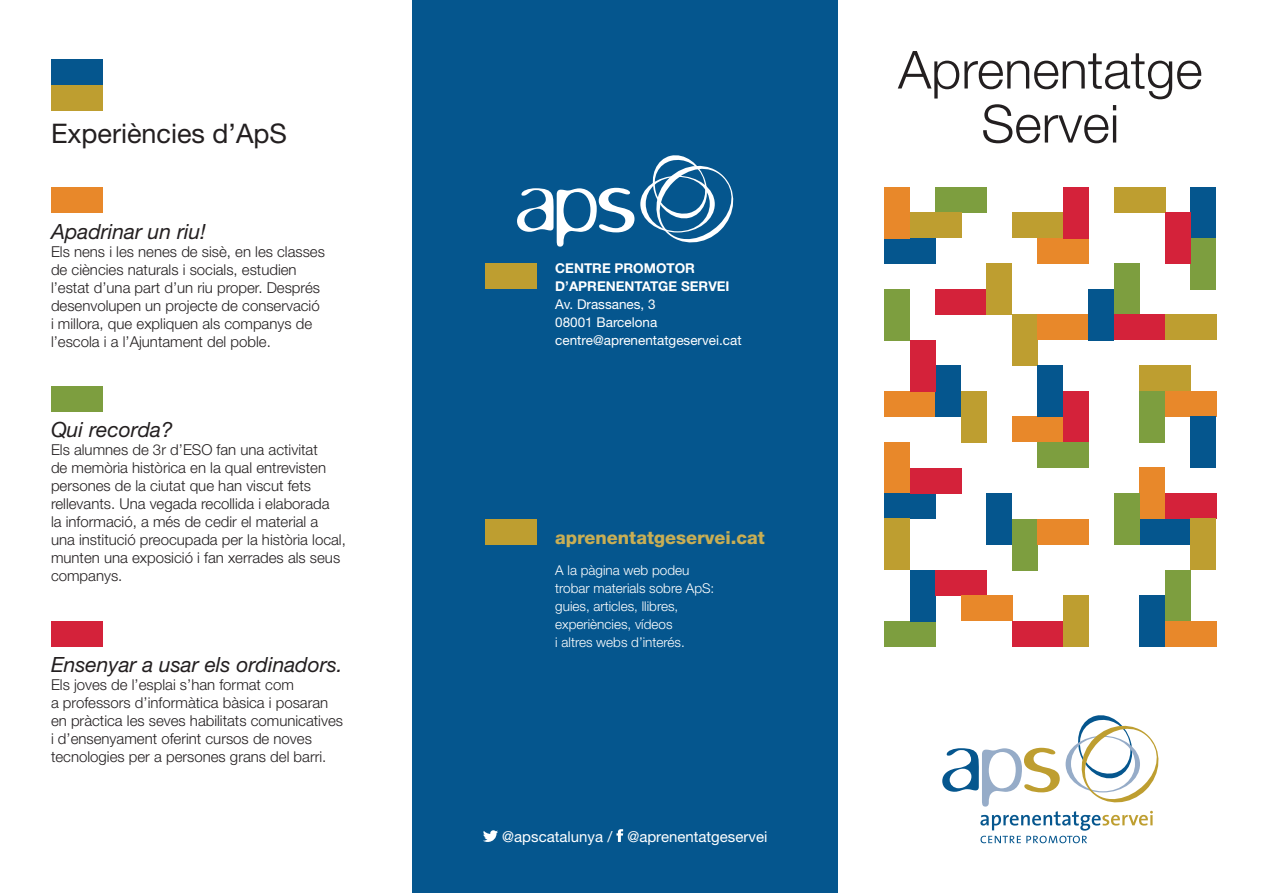
<style>
.page{position:relative;width:1263px;height:893px;background:#fff}
.page>*{position:absolute;margin:0;border:0;box-sizing:border-box;transform-origin:0 0}
.t1{font:300 52.5px/54px "Helvetica Neue LT Std";color:#231f20;text-align:center}
.t2{font:27px "Helvetica Neue LT Std";color:#231f20}
.t3{font:italic 21px "Helvetica Neue LT Std";color:#231f20}
.t4{font:800 18px "Helvetica Neue LT Std";color:#c9ae54}
.t5{font:300 15px/18px "Helvetica Neue LT Std";color:#231f20}
.t6{font:15px "Helvetica Neue LT Std";color:#fff}
.t7{font:300 13.5px/18px "Helvetica Neue LT Std";color:#fff}
.t8{font:13.5px/18px "Helvetica Neue LT Std";color:#fff}
.t9{font:700 13.5px/18px "Helvetica Neue LT Std";color:#fff}
</style>
<div class="page">
<div style="left:412px;top:0;width:426px;height:893px;background:#05568e"></div>
<svg style="left:517px;top:188px;width:117px;height:59px"></svg>
<svg style="left:640px;top:155px;width:94px;height:88px"></svg>
<svg style="left:483px;top:830px;width:15px;height:12px"></svg>
<svg style="left:616px;top:829px;width:7px;height:13px"></svg>
<svg style="left:942px;top:715px;width:217px;height:128px"></svg>
<div style="left:1140px;top:468px;width:25px;height:51px;background:#e8882a"></div>
<div style="left:1165px;top:493px;width:51px;height:26px;background:#d4223a"></div>
<div style="left:1140px;top:519px;width:51px;height:25px;background:#05568e"></div>
<div style="left:1037px;top:238px;width:52px;height:26px;background:#e8882a"></div>
<div style="left:1012px;top:213px;width:51px;height:25px;background:#be9e30"></div>
<div style="left:1063px;top:187px;width:26px;height:51px;background:#d4223a"></div>
<div style="left:1114px;top:187px;width:51px;height:26px;background:#be9e30"></div>
<div style="left:1191px;top:187px;width:25px;height:51px;background:#05568e"></div>
<div style="left:884px;top:391px;width:51px;height:26px;background:#e8882a"></div>
<div style="left:935px;top:366px;width:26px;height:51px;background:#05568e"></div>
<div style="left:910px;top:340px;width:25px;height:51px;background:#d4223a"></div>
<div style="left:884px;top:621px;width:51px;height:26px;background:#7d9e3f"></div>
<div style="left:910px;top:570px;width:25px;height:51px;background:#05568e"></div>
<div style="left:935px;top:570px;width:51px;height:26px;background:#d4223a"></div>
<div style="left:1140px;top:391px;width:25px;height:51px;background:#7d9e3f"></div>
<div style="left:1165px;top:391px;width:51px;height:26px;background:#e8882a"></div>
<div style="left:1140px;top:366px;width:51px;height:25px;background:#be9e30"></div>
<div style="left:1114px;top:264px;width:26px;height:51px;background:#7d9e3f"></div>
<div style="left:1114px;top:315px;width:51px;height:25px;background:#d4223a"></div>
<div style="left:1012px;top:315px;width:25px;height:51px;background:#be9e30"></div>
<div style="left:1037px;top:315px;width:52px;height:25px;background:#e8882a"></div>
<div style="left:935px;top:289px;width:51px;height:26px;background:#d4223a"></div>
<div style="left:986px;top:264px;width:26px;height:51px;background:#be9e30"></div>
<div style="left:1012px;top:417px;width:51px;height:25px;background:#e8882a"></div>
<div style="left:1063px;top:391px;width:26px;height:51px;background:#d4223a"></div>
<div style="left:1037px;top:366px;width:26px;height:51px;background:#05568e"></div>
<div style="left:884px;top:238px;width:51px;height:26px;background:#05568e"></div>
<div style="left:884px;top:187px;width:26px;height:51px;background:#e8882a"></div>
<div style="left:884px;top:442px;width:26px;height:51px;background:#e8882a"></div>
<div style="left:884px;top:493px;width:51px;height:26px;background:#05568e"></div>
<div style="left:1165px;top:570px;width:26px;height:51px;background:#7d9e3f"></div>
<div style="left:1165px;top:621px;width:51px;height:26px;background:#e8882a"></div>
<div style="left:1012px;top:621px;width:51px;height:26px;background:#d4223a"></div>
<div style="left:1063px;top:596px;width:26px;height:51px;background:#be9e30"></div>
<div style="left:1012px;top:519px;width:25px;height:51px;background:#7d9e3f"></div>
<div style="left:986px;top:494px;width:26px;height:51px;background:#05568e"></div>
<div style="left:1037px;top:519px;width:52px;height:25px;background:#e8882a"></div>
<div style="left:1114px;top:493px;width:26px;height:51px;background:#7d9e3f"></div>
<div style="left:1191px;top:417px;width:25px;height:51px;background:#05568e"></div>
<div style="left:1191px;top:238px;width:25px;height:51px;background:#7d9e3f"></div>
<div style="left:935px;top:187px;width:51px;height:26px;background:#7d9e3f"></div>
<div style="left:1140px;top:596px;width:25px;height:51px;background:#05568e"></div>
<div style="left:1037px;top:442px;width:52px;height:26px;background:#7d9e3f"></div>
<div style="left:961px;top:391px;width:25px;height:51px;background:#be9e30"></div>
<div style="left:884px;top:519px;width:26px;height:51px;background:#be9e30"></div>
<div style="left:910px;top:213px;width:51px;height:25px;background:#be9e30"></div>
<div style="left:884px;top:289px;width:26px;height:51px;background:#7d9e3f"></div>
<div style="left:1165px;top:213px;width:26px;height:51px;background:#d4223a"></div>
<div style="left:1165px;top:315px;width:51px;height:25px;background:#be9e30"></div>
<div style="left:961px;top:596px;width:51px;height:25px;background:#e8882a"></div>
<div style="left:1191px;top:519px;width:25px;height:51px;background:#be9e30"></div>
<div style="left:910px;top:468px;width:51px;height:25px;background:#d4223a"></div>
<div style="left:1089px;top:289px;width:25px;height:51px;background:#05568e"></div>
<div style="left:485px;top:519px;width:51px;height:25px;background:#be9e30"></div>
<div style="left:485px;top:264px;width:51px;height:25px;background:#be9e30"></div>
<div style="left:51px;top:187px;width:51px;height:26px;background:#e8882a"></div>
<div style="left:51px;top:60px;width:51px;height:25px;background:#05568e"></div>
<div style="left:51px;top:85px;width:51px;height:26px;background:#be9e30"></div>
<div style="left:51px;top:621px;width:51px;height:26px;background:#d4223a"></div>
<div style="left:51px;top:386px;width:51px;height:26px;background:#7d9e3f"></div>
<h2 class="t2" style="left:51px;top:117px;width:238px">Experiències d’ApS</h2>
<h3 class="t3" style="left:51px;top:218px;width:156px">Apadrinar un riu!</h3>
<p class="t5" style="left:51px;top:242px;width:275px">Els nens i les nenes de sisè, en les classes de ciències naturals i socials, estudien l’estat d’una part d’un riu proper. Després desenvolupen un projecte de conservació i millora, que expliquen als companys de l’escola i a l’Ajuntament del poble.</p>
<h3 class="t3" style="left:51px;top:417px;width:123px">Qui recorda?</h3>
<p class="t5" style="left:51px;top:441px;width:296px">Els alumnes de 3r d’ESO fan una activitat<br>de memòria històrica en la qual entrevisten persones de la ciutat que han viscut fets rellevants. Una vegada recollida i elaborada<br>la informació, a més de cedir el material a una institució preocupada per la història local, munten una exposició i fan xerrades als seus companys.</p>
<h3 class="t3" style="left:51px;top:652px;width:293px">Ensenyar a usar els ordinadors.</h3>
<p class="t5" style="left:51px;top:675px;width:293px">Els joves de l’esplai s’han format com<br>a professors d’informàtica bàsica i posaran en pràctica les seves habilitats comunicatives i d’ensenyament oferint cursos de noves tecnologies per a persones grans del barri.</p>
<p class="t9" style="left:555px;top:259px;width:176px">CENTRE PROMOTOR<br>D’APRENENTATGE SERVEI</p>
<p class="t8" style="left:555px;top:295px;width:188px">Av. Drassanes, 3<br>08001 Barcelona centre@aprenentatgeservei.cat</p>
<p class="t4" style="left:555px;top:526px;width:211px">aprenentatgeservei.cat</p>
<p class="t7" style="left:555px;top:561px;width:161px">A la pàgina web podeu trobar materials sobre ApS: guies, articles, llibres, experiències, vídeos<br>i altres webs d’interés.</p>
<p class="t6" style="left:502px;top:828px;width:267px">@apscatalunya / @aprenentatgeservei</p>
<h1 class="t1" style="left:898px;top:42px;width:306px">Aprenentatge<br>Servei</h1>
</div>
